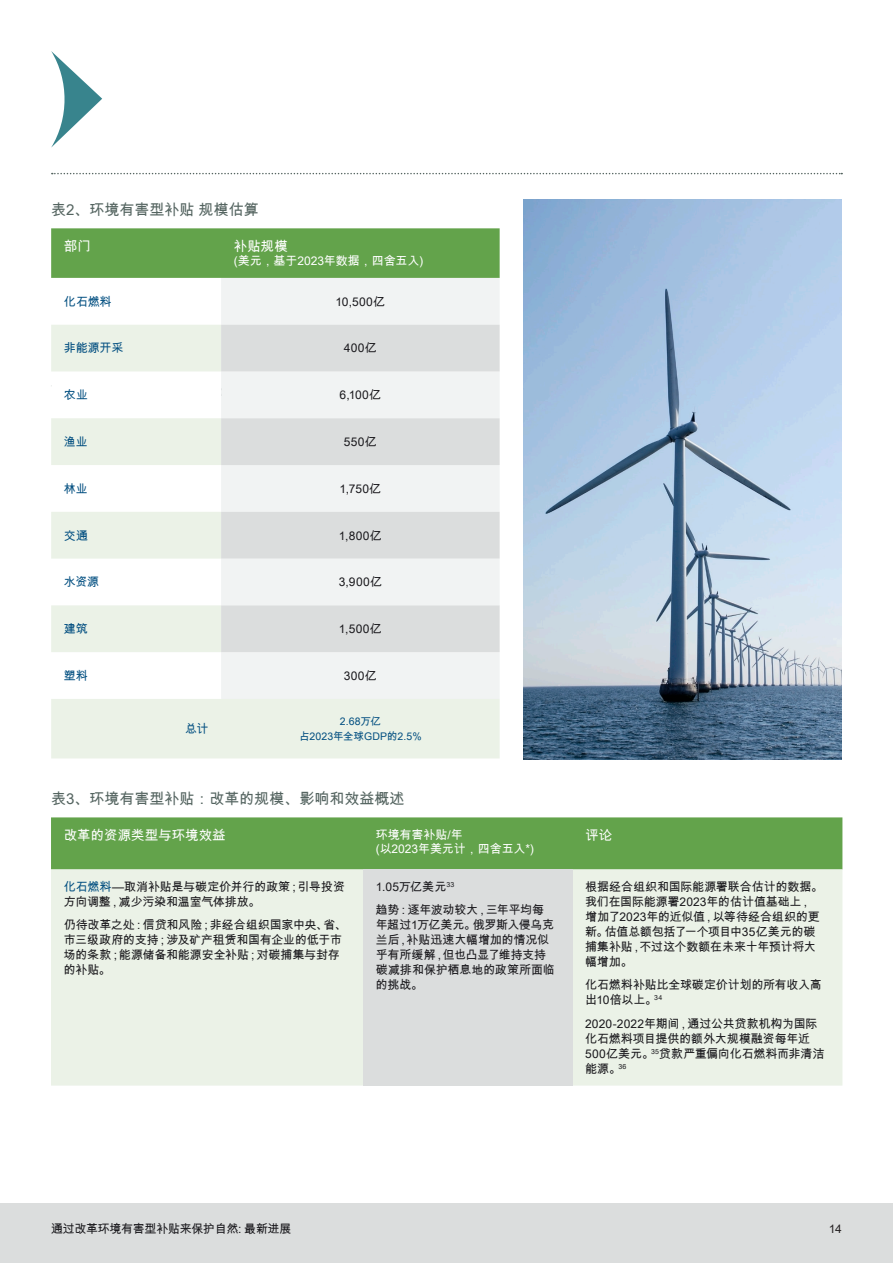
<style>
.page{position:relative;width:893px;height:1263px;background:#fff}
.page>*{position:absolute;margin:0;border:0;box-sizing:border-box;transform-origin:0 0}
.Table_Fig_Tittle{font:15px "Arial Unicode MS";color:#546460}
.Table_Header{font:13.5px "Arial Unicode MS";color:#fff}
.Table_Cell_Copy{font:12px/15px "Arial Unicode MS";letter-spacing:-.015em;color:#19181c}
.Table_Header-2{font:12px/14.4px "Arial Unicode MS";letter-spacing:-.005em;color:#fff}
.Table_Cell_Copy-2{font:12px "Arial Unicode MS";letter-spacing:-.005em;color:#014e80}
.t1{font:12px "Arial Unicode MS";color:#231f20}
.Table_Cell_Copy-3{font:10.5px "Arial Unicode MS";letter-spacing:-.005em;color:#014e80}
.s1{color:#014e80}
</style>
<div class="page">
<div style="left:0;top:1203px;width:893px;height:60px;background:#dbdddd"></div>
<div style="left:51px;top:817px;width:791px;height:52px;background:#63a34b"></div>
<div style="left:51px;top:869px;width:791px;height:216px;background:#ebf2e7"></div>
<div style="left:363px;top:869px;width:209px;height:216px;background:#dbdddd"></div>
<svg style="left:52px;top:173px;width:790px;height:1px"></svg>
<svg style="left:51px;top:51px;width:51px;height:97px"></svg>
<div style="left:51px;top:228px;width:449px;height:50px;background:#63a34b"></div>
<div style="left:221px;top:278px;width:279px;height:47px;background:#f1f3f3"></div>
<svg style="left:51px;top:325px;width:449px;height:433px;fill:#ebf2e7"></svg>
<svg style="left:221px;top:325px;width:279px;height:327px;fill:#dbdddd"></svg>
<img style="left:524px;top:200px;width:318px;height:559px">
<p class="Table_Fig_Tittle" style="left:51px;top:199px;width:209px">表2、环境有害型补贴 规模估算</p>
<p class="Table_Header" style="left:64px;top:236px;width:28px">部门</p>
<p class="Table_Header" style="left:234px;top:236px;width:55px">补贴规模</p>
<p class="Table_Header-2" style="left:234px;top:253px;width:191px">(美元，基于2023年数据，四舍五入)</p>
<p class="Table_Cell_Copy-2" style="left:64px;top:293px;width:49px">化石燃料</p>
<p class="Table_Cell_Copy" style="left:336px;top:294px;width:51px">10,500亿</p>
<p class="Table_Cell_Copy-2" style="left:64px;top:339px;width:61px">非能源开采</p>
<p class="Table_Cell_Copy" style="left:344px;top:340px;width:34px">400亿</p>
<p class="Table_Cell_Copy-2" style="left:64px;top:386px;width:26px">农业</p>
<p class="Table_Cell_Copy" style="left:340px;top:387px;width:43px">6,100亿</p>
<p class="Table_Cell_Copy-2" style="left:64px;top:433px;width:25px">渔业</p>
<p class="Table_Cell_Copy" style="left:344px;top:434px;width:34px">550亿</p>
<p class="Table_Cell_Copy-2" style="left:64px;top:480px;width:25px">林业</p>
<p class="Table_Cell_Copy" style="left:339px;top:481px;width:43px">1,750亿</p>
<p class="Table_Cell_Copy-2" style="left:64px;top:527px;width:26px">交通</p>
<p class="Table_Cell_Copy" style="left:339px;top:527px;width:44px">1,800亿</p>
<p class="Table_Cell_Copy-2" style="left:64px;top:573px;width:37px">水资源</p>
<p class="Table_Cell_Copy" style="left:339px;top:574px;width:45px">3,900亿</p>
<p class="Table_Cell_Copy-2" style="left:64px;top:620px;width:26px">建筑</p>
<p class="Table_Cell_Copy" style="left:339px;top:621px;width:44px">1,500亿</p>
<p class="Table_Cell_Copy-2" style="left:64px;top:667px;width:25px">塑料</p>
<p class="Table_Cell_Copy" style="left:344px;top:668px;width:35px">300亿</p>
<p class="Table_Cell_Copy-2" style="left:185px;top:720px;width:25px">总计</p>
<p class="Table_Cell_Copy-3" style="left:340px;top:714px;width:43px">2.68万亿</p>
<p class="Table_Cell_Copy-3" style="left:299px;top:728px;width:124px">占2023年全球GDP的2.5%</p>
<p class="Table_Fig_Tittle" style="left:51px;top:788px;width:355px">表3、环境有害型补贴：改革的规模、影响和效益概述</p>
<p class="Table_Header" style="left:64px;top:825px;width:163px">改革的资源类型与环境效益</p>
<p class="Table_Header-2" style="left:376px;top:827px;width:160px">环境有害补贴/年<br>(以2023年美元计，四舍五入*)</p>
<p class="Table_Header" style="left:585px;top:825px;width:28px">评论</p>
<p class="Table_Cell_Copy" style="left:64px;top:879px;width:283px"><span class="s1">化石燃料</span>—取消补贴是与碳定价并行的政策；引导投资方向调整，减少污染和温室气体排放。</p>
<p class="Table_Cell_Copy" style="left:64px;top:917px;width:284px">仍待改革之处：信贷和风险；非经合组织国家中央、省、市三级政府的支持；涉及矿产租赁和国有企业的低于市场的条款；能源储备和能源安全补贴；对碳捕集与封存的补贴。</p>
<p class="Table_Cell_Copy" style="left:585px;top:879px;width:240px">根据经合组织和国际能源署联合估计的数据。我们在国际能源署2023年的估计值基础上，增加了2023年的近似值，以等待经合组织的更新。估值总额包括了一个项目中35亿美元的碳捕集补贴，不过这个数额在未来十年预计将大幅增加。</p>
<p class="Table_Cell_Copy" style="left:585px;top:977px;width:238px">化石燃料补贴比全球碳定价计划的所有收入高出10倍以上。<sup>34</sup></p>
<p class="Table_Cell_Copy" style="left:585px;top:1016px;width:241px">2020-2022年期间，通过公共贷款机构为国际化石燃料项目提供的额外大规模融资每年近<br>500亿美元。<sup>35</sup>贷款严重偏向化石燃料而非清洁能源。<sup>36</sup></p>
<p class="Table_Cell_Copy" style="left:376px;top:879px;width:80px">1.05万亿美元<sup>33</sup></p>
<p class="Table_Cell_Copy" style="left:376px;top:902px;width:181px">趋势：逐年波动较大，三年平均每年超过1万亿美元。俄罗斯入侵乌克兰后，补贴迅速大幅增加的情况似乎有所缓解，但也凸显了维持支持碳减排和保护栖息地的政策所面临的挑战。</p>
<p class="Table_Cell_Copy" style="left:51px;top:1221px;width:242px">通过改革环境有害型补贴来保护自然: 最新进展</p>
<p class="t1" style="left:829px;top:1220px;width:15px">14</p>
</div>
